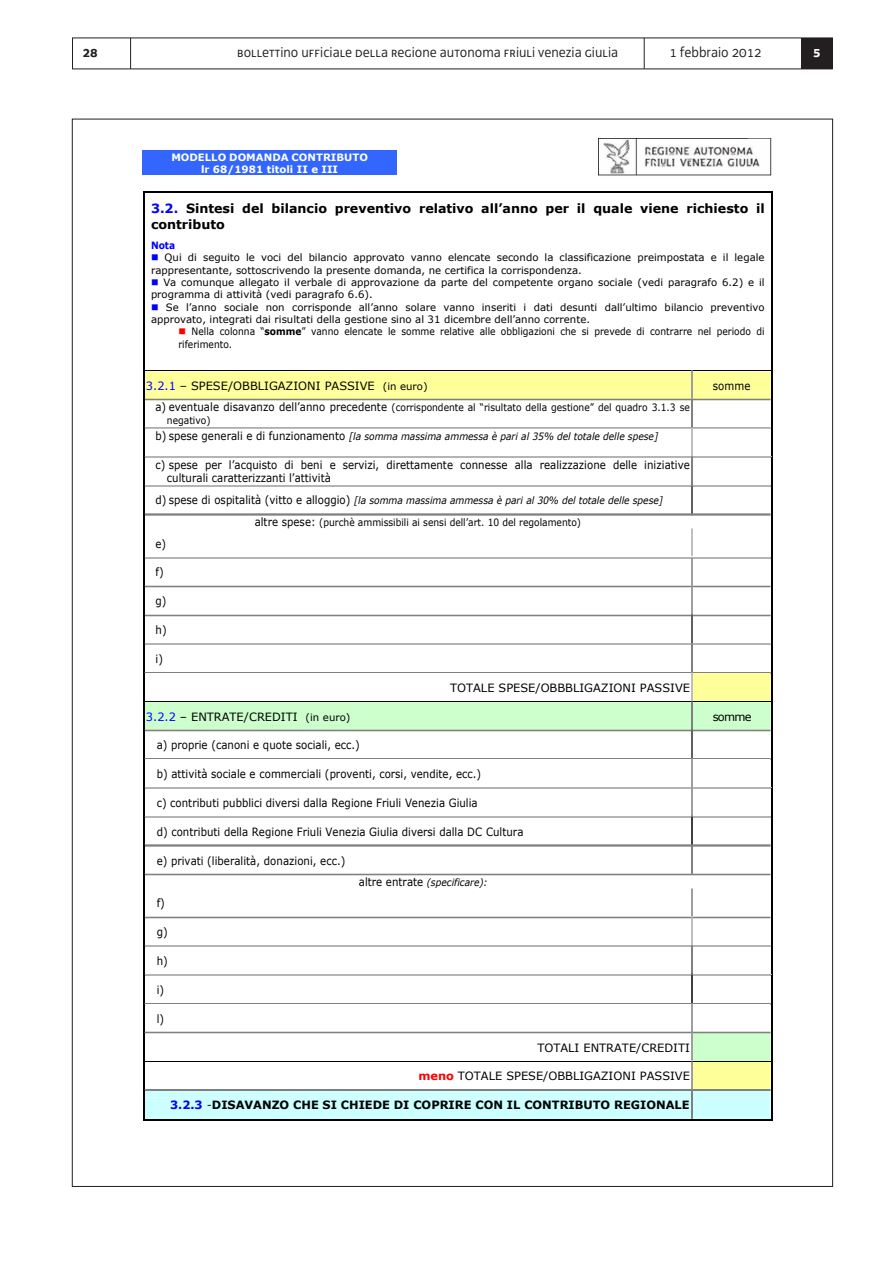
<style>
.page{position:relative;width:893px;height:1263px;background:#fff}
.page>*{position:absolute;margin:0;border:0;box-sizing:border-box;transform-origin:0 0}
.t1{font:15px "Decima UNI";color:#231f20}
.t2{font:15px "Decima WE";color:#231f20}
.t3{font:700 15px "Decima WE";color:#231f20}
.t4{font:700 15px "Decima WE";color:#fff}
.t5{font:700 12.75px/15.5px "Verdana";color:#000}
.t6{font:11.4px/12.8px "Verdana";color:#000;scale:.89 1}
.t7{font:11.4px "Verdana";color:#000}
.t8{font:700 11.4px "Verdana";color:#000}
.t9{font:10.05px/12.3px "Verdana";color:#000}
.t10{font:10.05px/12.6px "Verdana";color:#000;scale:.9 1}
.t11{font:italic 10.05px "Verdana";color:#000;scale:.9 1}
.t12{font:700 10.05px/12.3px "Verdana";letter-spacing:.005em;color:#fff;text-align:center}
.t13{font:700 10.05px "Verdana";color:#00f;scale:.9 1}
.s1{color:#00f}
.s2{font-weight:700}
.s3{font-size:10.05px}
.s4{font-size:11.4px}
.s5{font-style:normal;font-size:11.4px}
.s6{font-weight:700;color:#f00}
.s7{font-weight:400}
</style>
<div class="page">
<hr style="left:130px;top:38px;width:1px;height:31px;background:#231f20">
<hr style="left:644px;top:38px;width:1px;height:31px;background:#231f20">
<div style="left:801px;top:38px;width:31px;height:31px;background:#231f20"></div>
<div style="left:142px;top:150px;width:255px;height:13px;background:#3365ff"></div>
<div style="left:142px;top:163px;width:255px;height:12px;background:#3365ff"></div>
<img style="left:598px;top:138px;width:174px;height:38px">
<hr style="left:143px;top:191px;width:629px;height:2px;background:#000">
<hr style="left:143px;top:193px;width:2px;height:178px;background:#000">
<hr style="left:771px;top:193px;width:1px;height:178px;background:#000">
<svg style="left:143px;top:371px;width:629px;height:750px"></svg>
<h1 class="t3" style="left:83px;top:43px;width:17px">28</h1>
<h1 class="t1" style="left:237px;top:43px;width:382px">bollettino ufficiale della regione autonoma friuli venezia giulia</h1>
<h1 class="t2" style="left:669px;top:43px;width:94px">1 febbraio 2012</h1>
<h1 class="t4" style="left:813px;top:43px;width:9px">5</h1>
<p class="t12" style="left:171px;top:150px;width:198px">MODELLO DOMANDA CONTRIBUTO lr 68/1981 titoli II e III</p>
<p class="t5" style="left:151px;top:200px;width:615px"><span class="s1">3.2.</span> Sintesi del bilancio preventivo relativo all’anno per il quale viene richiesto il contributo</p>
<p class="t13" style="left:151px;top:239px;width:28px">Nota</p>
<p class="t9" style="left:151px;top:251px;width:615px;text-indent:14px">Qui di seguito le voci del bilancio approvato vanno elencate secondo la classificazione preimpostata e il legale rappresentante, sottoscrivendo la presente domanda, ne certifica la corrispondenza.</p>
<p class="t9" style="left:151px;top:276px;width:615px;text-indent:12px">Va comunque allegato il verbale di approvazione da parte del competente organo sociale (vedi paragrafo 6.2) e il programma di attività (vedi paragrafo 6.6).</p>
<p class="t9" style="left:166px;top:301px;width:600px">Se l’anno sociale non corrisponde all’anno solare vanno inseriti i dati desunti dall’ultimo bilancio preventivo</p>
<p class="t9" style="left:151px;top:313px;width:441px">approvato, integrati dai risultati della gestione sino al 31 dicembre dell’anno corrente.</p>
<p class="t10" style="left:192px;top:325px;width:638px">Nella colonna “<span class="s2">somme</span>” vanno elencate le somme relative alle obbligazioni che si prevede di contrarre nel periodo di</p>
<p class="t10" style="left:178px;top:337px;width:61px">riferimento.</p>
<p class="t7" style="left:146px;top:378px;width:283px"><span class="s1">3.2.1</span> – SPESE/OBBLIGAZIONI PASSIVE <span class="s3">(in euro)</span></p>
<p class="t6" style="left:713px;top:379px;width:44px">somme</p>
<p class="t10" style="left:167px;top:401px;width:583px;text-indent:-11px"><span class="s4">a) eventuale disavanzo dell’anno precedente</span> (corrispondente al “risultato della gestione” del quadro 3.1.3 se negativo)</p>
<p class="t11" style="left:156px;top:430px;width:560px"><span class="s5">b) spese generali e di funzionamento</span> [la somma massima ammessa è pari al 35% del totale delle spese]</p>
<p class="t6" style="left:167px;top:458px;width:589px;text-indent:-11px">c) spese per l’acquisto di beni e servizi, direttamente connesse alla realizzazione delle iniziative culturali caratterizzanti l’attività</p>
<p class="t11" style="left:156px;top:494px;width:565px"><span class="s5">d) spese di ospitalità (vitto e alloggio)</span> [la somma massima ammessa è pari al 30% del totale delle spese]</p>
<p class="t10" style="left:255px;top:516px;width:364px"><span class="s4">altre spese:</span> (purchè ammissibili ai sensi dell’art. 10 del regolamento)</p>
<p class="t6" style="left:156px;top:537px;width:14px">e)</p>
<p class="t6" style="left:156px;top:566px;width:11px">f)</p>
<p class="t6" style="left:156px;top:594px;width:14px">g)</p>
<p class="t6" style="left:156px;top:623px;width:14px">h)</p>
<p class="t6" style="left:156px;top:652px;width:10px">i)</p>
<p class="t7" style="left:450px;top:680px;width:241px">TOTALE SPESE/OBBBLIGAZIONI PASSIVE</p>
<p class="t7" style="left:146px;top:709px;width:206px"><span class="s1">3.2.2</span> – ENTRATE/CREDITI <span class="s3">(in euro)</span></p>
<p class="t7" style="left:713px;top:709px;width:40px">somme</p>
<p class="t6" style="left:157px;top:738px;width:230px">a) proprie (canoni e quote sociali, ecc.)</p>
<p class="t6" style="left:157px;top:767px;width:366px">b) attività sociale e commerciali (proventi, corsi, vendite, ecc.)</p>
<p class="t6" style="left:157px;top:796px;width:362px">c) contributi pubblici diversi dalla Regione Friuli Venezia Giulia</p>
<p class="t6" style="left:157px;top:825px;width:414px">d) contributi della Regione Friuli Venezia Giulia diversi dalla DC Cultura</p>
<p class="t6" style="left:157px;top:854px;width:214px">e) privati (liberalità, donazioni, ecc.)</p>
<p class="t11" style="left:359px;top:876px;width:145px"><span class="s5">altre entrate</span> (specificare):</p>
<p class="t6" style="left:157px;top:896px;width:11px">f)</p>
<p class="t6" style="left:157px;top:925px;width:14px">g)</p>
<p class="t6" style="left:157px;top:954px;width:14px">h)</p>
<p class="t6" style="left:157px;top:983px;width:10px">i)</p>
<p class="t6" style="left:157px;top:1011px;width:10px">l)</p>
<p class="t7" style="left:537px;top:1040px;width:154px">TOTALI ENTRATE/CREDITI</p>
<p class="t7" style="left:418px;top:1069px;width:273px"><span class="s6">meno</span> TOTALE SPESE/OBBLIGAZIONI PASSIVE</p>
<p class="t8" style="left:170px;top:1098px;width:521px"><span class="s1">3.2.3</span> <span class="s7">-</span>DISAVANZO CHE SI CHIEDE DI COPRIRE CON IL CONTRIBUTO REGIONALE</p>
</div>
